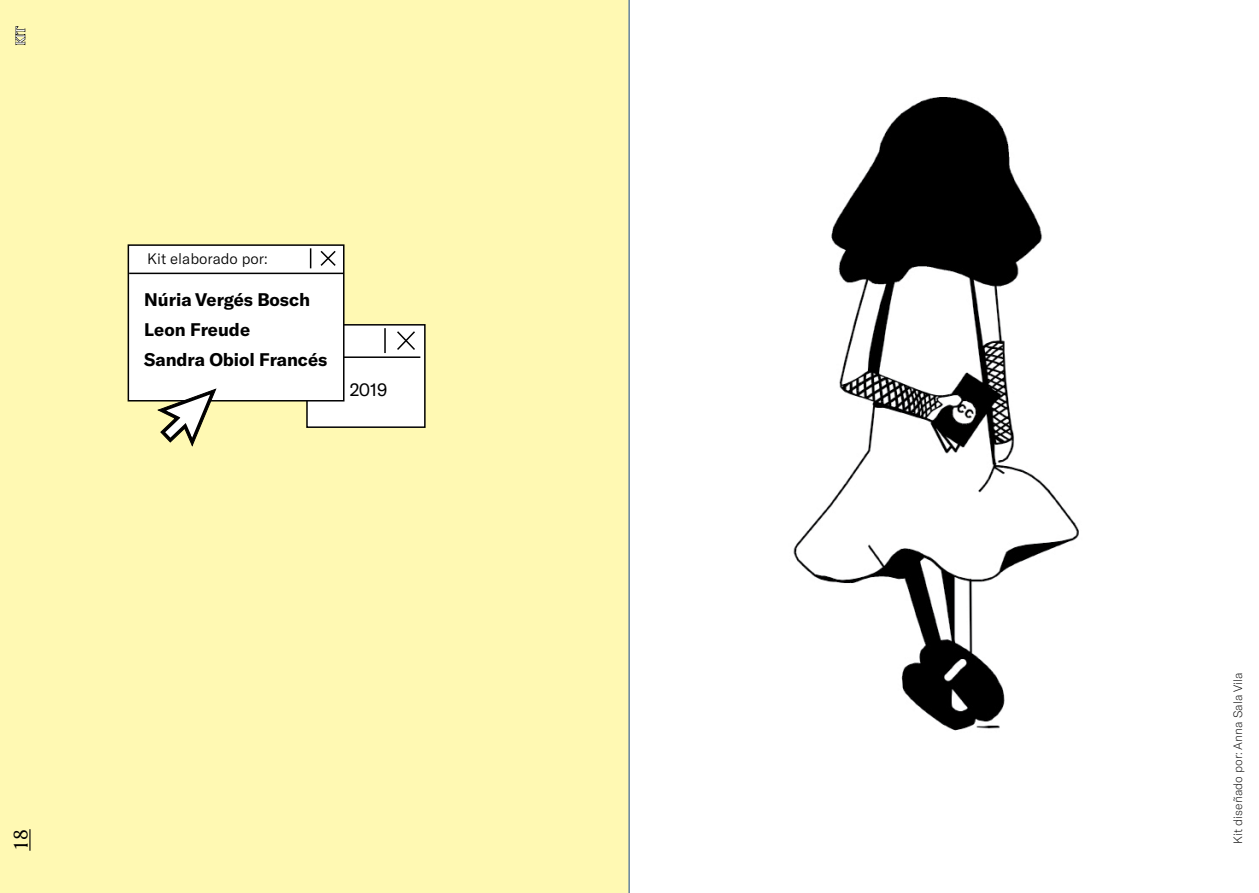
<style>
.page{position:relative;width:1259px;height:893px;background:#fff}
.page>*{position:absolute;margin:0;border:0;box-sizing:border-box;transform-origin:0 0}
.t1{font:21px "Amerigo BT Roman A";color:#000}
.t2{font:700 18px/30.2px "GT America";letter-spacing:-.005em;color:#000}
.t3{font:18px "GT America";color:#000}
.t4{font:300 15px "GT America";color:#000}
.t5{font:13.5px "Amerigo BT Roman A";color:#fff}
.t6{font:100 12px "GT America";color:#000}
</style>
<div class="page">
<div style="left:0;top:0;width:629px;height:893px;background:#fff9b3"></div>
<svg style="left:15px;top:26px;width:11px;height:20px"></svg>
<hr style="left:29px;top:829px;width:2px;height:22px;background:#000">
<img style="left:793px;top:98px;width:286px;height:633px">
<div style="left:307px;top:325px;width:118px;height:102px;background:#fff"></div>
<div style="left:306px;top:324px;width:119px;height:104px;border:2px solid #000"></div>
<hr style="left:384px;top:328px;width:2px;height:25px;background:#000">
<svg style="left:397px;top:331px;width:18px;height:19px"></svg>
<hr style="left:266px;top:356px;width:154px;height:2px;background:#000">
<div style="left:128px;top:245px;width:216px;height:156px;background:#fff"></div>
<div style="left:128px;top:244px;width:216px;height:157px;border:2px solid #000"></div>
<svg style="left:310px;top:248px;width:1px;height:20px"></svg>
<svg style="left:320px;top:250px;width:16px;height:16px"></svg>
<hr style="left:129px;top:273px;width:215px;height:1px;background:#000">
<svg style="left:156px;top:388px;width:61px;height:58px"></svg>
<p class="t5" style="left:12px;top:45px;width:20px;rotate:-90deg">KIT</p>
<p class="t4" style="left:147px;top:250px;width:122px">Kit elaborado por:</p>
<p class="t2" style="left:144px;top:284px;width:184px">Núria Vergés Bosch<br>Leon Freude<br>Sandra Obiol Francés</p>
<p class="t3" style="left:350px;top:379px;width:39px">2019</p>
<p class="t1" style="left:8px;top:851px;width:23px;rotate:-90deg">18</p>
<p class="t6" style="left:1230px;top:844px;width:173px;rotate:-90deg">Kit diseñado por: Anna Sala Vila</p>
</div>
